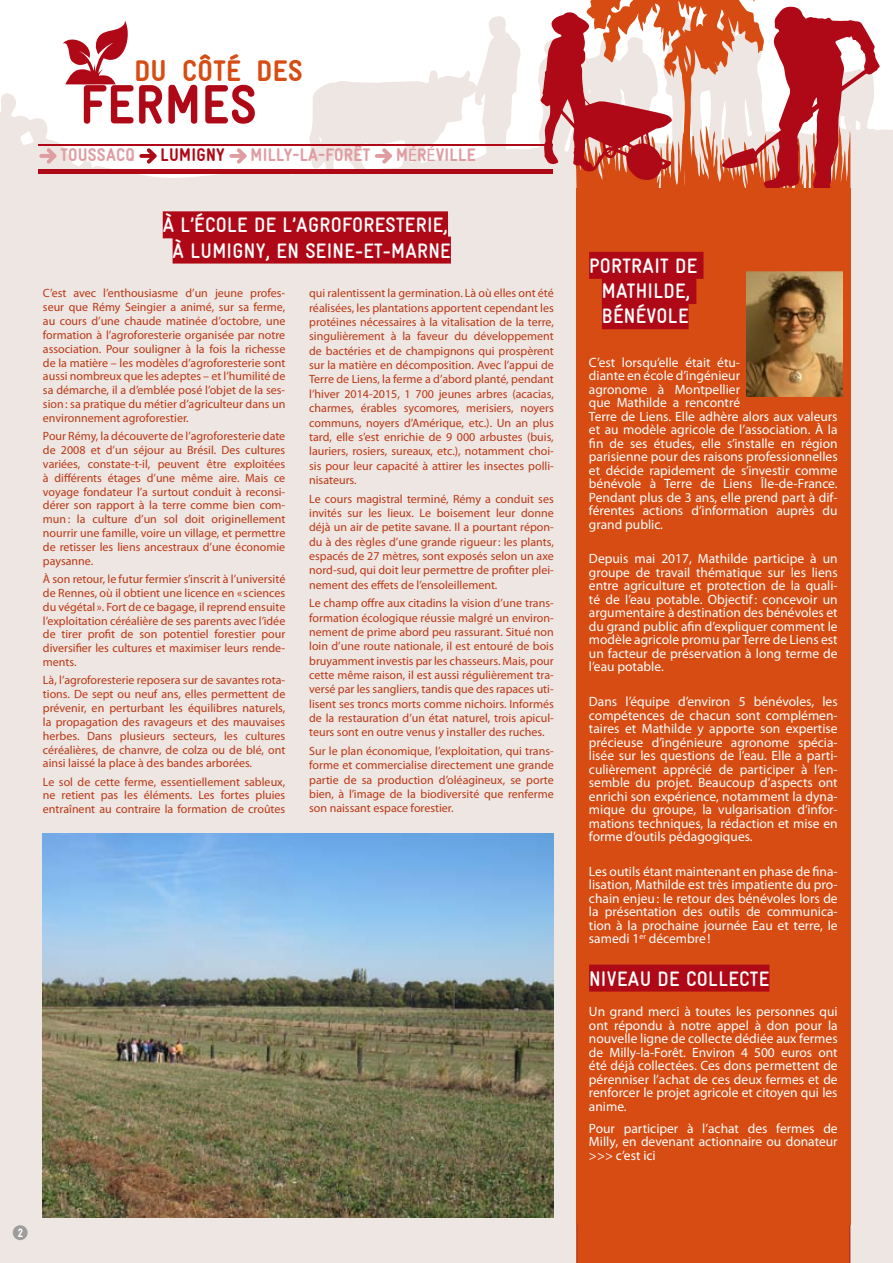
<style>
.page{position:relative;width:893px;height:1263px;background:#fff}
.page>*{position:absolute;margin:0;border:0;box-sizing:border-box;transform-origin:0 0}
.t1{font:900 condensed 55.5px "Gravur";color:#af0917}
.t2{font:900 condensed 30px "Gravur";color:#d64c13}
.t3{font:700 condensed 21px/25.2px "Gravur";letter-spacing:.015em;color:#fff;text-align:center}
.t4{font:900 condensed 18.15px "Gravur";letter-spacing:.015em;color:#df9da2}
.t5{font:900 condensed 18.15px "Gravur";color:#af0917}
.t6{font:13.5px/13.5px "Myriad Pro";color:#fff;text-align:justify}
.t7{font:12px/14.4px "Myriad Pro";color:#ba3715;text-align:justify}
.t8{font:900 condensed 12px "Gravur";color:#fff}
.s1{font-family:"Myriad Pro";font-weight:400;font-stretch:normal}
</style>
<div class="page">
<svg style="left:0;top:16px;width:893px;height:264px;fill:#eee6e2"></svg>
<div style="left:0;top:280px;width:893px;height:983px;background:#eee6e2"></div>
<div style="left:13px;top:1225px;width:15px;height:15px;background:#9d9d9c;border-radius:50%"></div>
<svg style="left:63px;top:20px;width:66px;height:64px"></svg>
<div style="left:576px;top:1225px;width:274px;height:38px;background:#d64c13"></div>
<img style="left:42px;top:834px;width:512px;height:383px">
<div style="left:163px;top:211px;width:285px;height:27px;background:#af0917"></div>
<div style="left:173px;top:237px;width:278px;height:27px;background:#af0917"></div>
<svg style="left:39px;top:148px;width:18px;height:16px"></svg>
<svg style="left:139px;top:148px;width:18px;height:16px"></svg>
<svg style="left:229px;top:148px;width:18px;height:16px"></svg>
<svg style="left:375px;top:148px;width:17px;height:16px"></svg>
<hr style="left:39px;top:144px;width:514px;height:2px;background:#af0917">
<hr style="left:39px;top:169px;width:514px;height:4px;background:#af0917">
<svg style="left:532px;top:0;width:261px;height:240px"></svg>
<svg style="left:540px;top:7px;width:340px;height:221px"></svg>
<div style="left:576px;top:188px;width:274px;height:1037px;background:#d64c13"></div>
<div style="left:589px;top:252px;width:114px;height:27px;background:#af0917"></div>
<div style="left:602px;top:277px;width:94px;height:27px;background:#af0917"></div>
<div style="left:602px;top:302px;width:87px;height:27px;background:#af0917"></div>
<div style="left:589px;top:964px;width:180px;height:27px;background:#af0917"></div>
<img style="left:747px;top:271px;width:95px;height:125px">
<h2 class="t2" style="left:134px;top:54px;width:138px">DU CÔTÉ DES</h2>
<h1 class="t1" style="left:80px;top:74px;width:115px">FERMES</h1>
<h3 class="t4" style="left:61px;top:145px;width:76px">TOUSSACQ</h3>
<h3 class="t5" style="left:161px;top:145px;width:66px">LUMIGNY</h3>
<h3 class="t4" style="left:251px;top:145px;width:121px">MILLY-LA-FORÊT</h3>
<h3 class="t4" style="left:396px;top:145px;width:80px">M<span class="s1">É</span>R<span class="s1">É</span>VILLE</h3>
<h3 class="t3" style="left:163px;top:213px;width:290px">À L’ÉCOLE DE L’AGROFORESTERIE,<br>À LUMIGNY, EN SEINE-ET-MARNE</h3>
<p class="t7" style="left:309px;top:286px;width:246px">qui ralentissent la germination. Là où elles ont été réalisées, les plantations apportent cependant les protéines nécessaires à la vitalisation de la terre, singulièrement à la faveur du développement de bactéries et de champignons qui prospèrent sur la matière en décomposition. Avec l’appui de Terre de Liens, la ferme a d’abord planté, pendant l’hiver 2014-2015, 1 700 jeunes arbres (acacias, charmes, érables sycomores, merisiers, noyers communs, noyers d’Amérique, etc.). Un an plus tard, elle s’est enrichie de 9 000 arbustes (buis, lauriers, rosiers, sureaux, etc.), notamment choi&shy;sis pour leur capacité à attirer les insectes polli&shy;nisateurs.</p>
<p class="t7" style="left:309px;top:491px;width:246px">Le cours magistral terminé, Rémy a conduit ses invités sur les lieux. Le boisement leur donne déjà un air de petite savane. Il a pourtant répon&shy;du à des règles d’une grande rigueur: les plants, espacés de 27 mètres, sont exposés selon un axe nord-sud, qui doit leur permettre de profiter plei&shy;nement des effets de l’ensoleillement.</p>
<p class="t7" style="left:309px;top:596px;width:246px">Le champ offre aux citadins la vision d’une trans&shy;formation écologique réussie malgré un environ&shy;nement de prime abord peu rassurant. Situé non loin d’une route nationale, il est entouré de bois bruyamment investis par les chasseurs. Mais, pour cette même raison, il est aussi régulièrement tra&shy;versé par les sangliers, tandis que des rapaces uti&shy;lisent ses troncs morts comme nichoirs. Informés de la restauration d’un état naturel, trois apicul&shy;teurs sont en outre venus y installer des ruches.</p>
<p class="t7" style="left:309px;top:744px;width:246px">Sur le plan économique, l’exploitation, qui trans&shy;forme et commercialise directement une grande partie de sa production d’oléagineux, se porte bien, à l’image de la biodiversité que renferme son naissant espace forestier.</p>
<p class="t7" style="left:43px;top:286px;width:244px;line-height:13.8px">C’est avec l’enthousiasme d’un jeune profes&shy;seur que Rémy Seingier a animé, sur sa ferme, au cours d’une chaude matinée d’octobre, une formation à l’agroforesterie organisée par notre association. Pour souligner à la fois la richesse de la matière – les modèles d’agroforesterie sont aussi nombreux que les adeptes – et l’humilité de sa démarche, il a d’emblée posé l’objet de la ses&shy;sion: sa pratique du métier d’agriculteur dans un environnement agroforestier.</p>
<p class="t7" style="left:43px;top:429px;width:244px;line-height:13.8px">Pour Rémy, la découverte de l’agroforesterie date de 2008 et d’un séjour au Brésil. Des cultures variées, constate-t-il, peuvent être exploitées à différents étages d’une même aire. Mais ce voyage fondateur l’a surtout conduit à reconsi&shy;dérer son rapport à la terre comme bien com&shy;mun: la culture d’un sol doit originellement nourrir une famille, voire un village, et permettre de retisser les liens ancestraux d’une économie paysanne.</p>
<p class="t7" style="left:43px;top:572px;width:244px;line-height:13.8px">À son retour, le futur fermier s’inscrit à l’université de Rennes, où il obtient une licence en « sciences du végétal ». Fort de ce bagage, il reprend ensuite l’exploitation céréalière de ses parents avec l’idée de tirer profit de son potentiel forestier pour diversifier les cultures et maximiser leurs rende&shy;ments.</p>
<p class="t7" style="left:43px;top:673px;width:244px;line-height:13.8px">Là, l’agroforesterie reposera sur de savantes rota&shy;tions. De sept ou neuf ans, elles permettent de prévenir, en perturbant les équilibres naturels, la propagation des ravageurs et des mauvaises herbes. Dans plusieurs secteurs, les cultures céréalières, de chanvre, de colza ou de blé, ont ainsi laissé la place à des bandes arborées.</p>
<p class="t7" style="left:43px;top:774px;width:244px;line-height:13.8px">Le sol de cette ferme, essentiellement sableux, ne retient pas les éléments. Les fortes pluies entraînent au contraire la formation de croûtes</p>
<p class="t8" style="left:18px;top:1226px;width:7px">2</p>
<h3 class="t3" style="left:589px;top:253px;width:110px">PORTRAIT DE<br>MATHILDE,<br>BÉNÉVOLE</h3>
<p class="t6" style="left:589px;top:355px;width:250px;text-align:left">C’est lorsqu’elle était étu-<br>diante en école d’ingénieur<br>agronome à Montpellier<br>que Mathilde a rencontré<br>Terre de Liens. Elle adhère alors aux valeurs et au modèle agricole de l’association. À la fin de ses études, elle s’installe en région parisienne pour des raisons professionnelles et décide rapidement de s’investir comme bénévole à Terre de Liens Île-de-France.<br>Pendant plus de 3 ans, elle prend part à dif&shy;férentes actions d’information auprès du grand public.</p>
<p class="t6" style="left:589px;top:552px;width:250px">Depuis mai 2017, Mathilde participe à un groupe de travail thématique sur les liens entre agriculture et protection de la quali&shy;té de l’eau potable. Objectif: concevoir un argumentaire à destination des bénévoles et du grand public afin d’expliquer comment le modèle agricole promu par Terre de Liens est un facteur de préservation à long terme de l’eau potable.</p>
<p class="t6" style="left:589px;top:695px;width:250px">Dans l’équipe d’environ 5 bénévoles, les compétences de chacun sont complémen&shy;taires et Mathilde y apporte son expertise précieuse d’ingénieure agronome spécia&shy;lisée sur les questions de l’eau. Elle a parti&shy;culièrement apprécié de participer à l’en&shy;semble du projet. Beaucoup d’aspects ont enrichi son expérience, notamment la dyna&shy;mique du groupe, la vulgarisation d’infor&shy;mations techniques, la rédaction et mise en forme d’outils pédagogiques.</p>
<p class="t6" style="left:589px;top:864px;width:250px">Les outils étant maintenant en phase de fina&shy;lisation, Mathilde est très impatiente du pro&shy;chain enjeu: le retour des bénévoles lors de la présentation des outils de communica&shy;tion à la prochaine journée Eau et terre, le samedi 1<sup>er</sup> décembre!</p>
<h3 class="t3" style="left:589px;top:966px;width:182px">NIVEAU DE COLLECTE</h3>
<p class="t6" style="left:589px;top:1004px;width:250px">Un grand merci à toutes les personnes qui ont répondu à notre appel à don pour la nouvelle ligne de collecte dédiée aux fermes de Milly-la-Forêt. Environ 4 500 euros ont été déjà collectées. Ces dons permettent de pérenniser l’achat de ces deux fermes et de renforcer le projet agricole et citoyen qui les anime.</p>
<p class="t6" style="left:589px;top:1121px;width:250px">Pour participer à l’achat des fermes de Milly, en devenant actionnaire ou donateur &gt;&gt;&gt; c’est ici</p>
</div>
